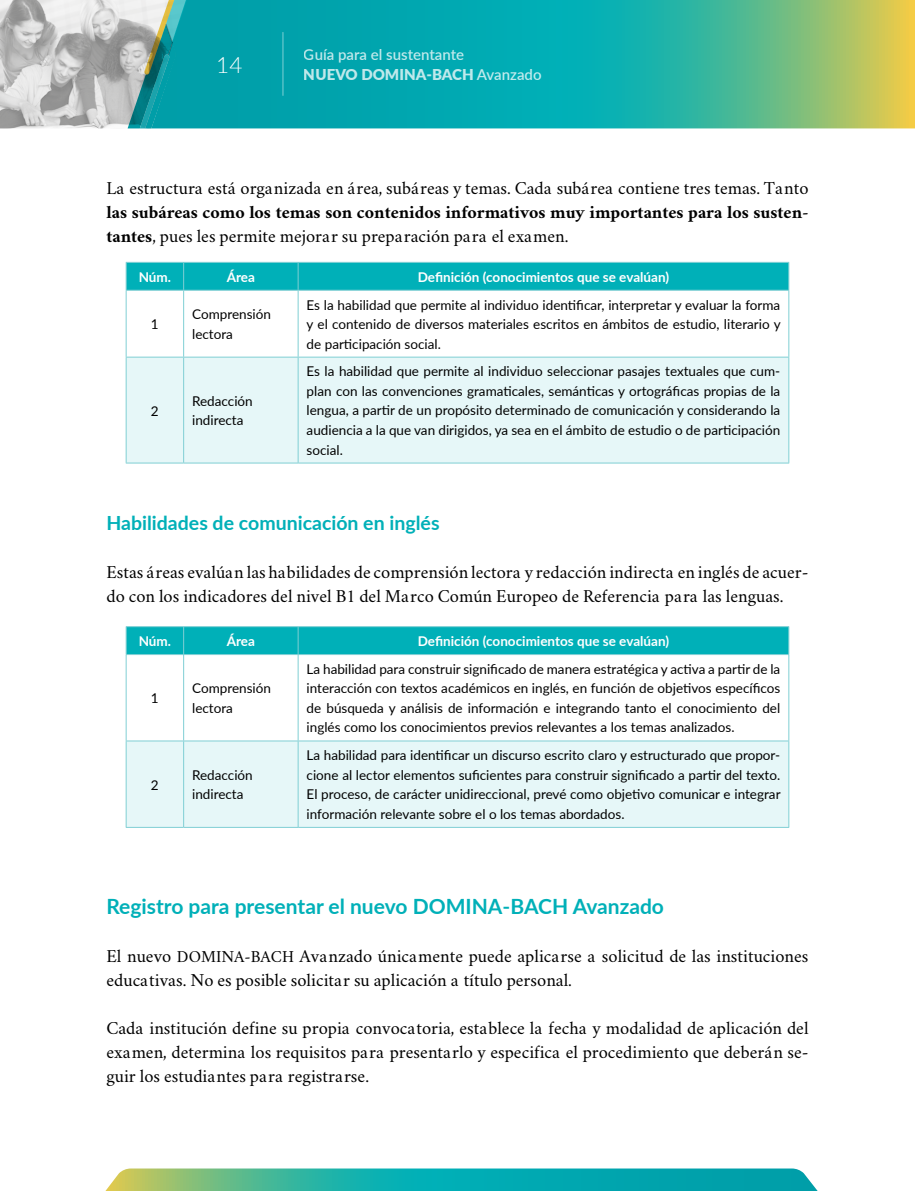
<style>
.page{position:relative;width:915px;height:1191px;background:#fff}
.page>*{position:absolute;margin:0;border:0;box-sizing:border-box;transform-origin:0 0}
.t1{font:300 22.5px "Lato";color:#fff}
.t2{font:700 21px "Lato";color:#00b0b8}
.t3{font:700 19.5px "Lato";color:#00b0b8}
.t4{font:18px/24px "Crimson";color:#000}
.t5{font:700 18px/24px "Crimson";color:#000}
.t6{font:600 15px/19.5px "Lato";color:#fff}
.t7{font:13.5px/19.5px "Lato";color:#000}
.t8{font:700 13.5px "Lato";color:#fff}
.s1{font-weight:900}
.s2{font-weight:400}
.s3{font-size:16.5px}
</style>
<div class="page">
<svg style="left:194px;top:0;width:720px;height:128px;background:#2caf9e"></svg>
<svg style="left:0;top:0;width:194px;height:128px;background:#9ab9b9"></svg>
<hr style="left:282px;top:32px;width:1px;height:63px;background:#fff">
<svg style="left:105px;top:1168px;width:712px;height:23px;background:#2fb2a5"></svg>
<div style="left:127px;top:358px;width:661px;height:105px;background:#e6f7f8"></div>
<hr style="left:126px;top:291px;width:1px;height:66px;background:#80cfd4">
<hr style="left:183px;top:291px;width:1px;height:66px;background:#80cfd4">
<hr style="left:297px;top:291px;width:1px;height:66px;background:#80cfd4">
<hr style="left:788px;top:291px;width:1px;height:66px;background:#80cfd4">
<hr style="left:126px;top:357px;width:57px;height:1px;background:#80cfd4">
<hr style="left:126px;top:357px;width:1px;height:106px;background:#80cfd4">
<hr style="left:183px;top:357px;width:115px;height:1px;background:#80cfd4">
<hr style="left:183px;top:357px;width:1px;height:106px;background:#80cfd4">
<hr style="left:298px;top:357px;width:491px;height:1px;background:#80cfd4">
<hr style="left:297px;top:357px;width:1px;height:106px;background:#80cfd4">
<hr style="left:788px;top:357px;width:1px;height:106px;background:#80cfd4">
<hr style="left:126px;top:463px;width:57px;height:1px;background:#80cfd4">
<hr style="left:183px;top:463px;width:115px;height:1px;background:#80cfd4">
<hr style="left:298px;top:463px;width:491px;height:1px;background:#80cfd4">
<svg style="left:126px;top:262px;width:663px;height:28px;background:#06b1b9"></svg>
<hr style="left:126px;top:290px;width:57px;height:1px;background:#80cfd4">
<hr style="left:183px;top:290px;width:115px;height:1px;background:#80cfd4">
<hr style="left:298px;top:290px;width:491px;height:1px;background:#80cfd4">
<div style="left:127px;top:741px;width:661px;height:86px;background:#e6f7f8"></div>
<hr style="left:126px;top:655px;width:1px;height:85px;background:#80cfd4">
<hr style="left:183px;top:655px;width:1px;height:85px;background:#80cfd4">
<hr style="left:297px;top:655px;width:1px;height:85px;background:#80cfd4">
<hr style="left:788px;top:655px;width:1px;height:85px;background:#80cfd4">
<hr style="left:126px;top:740px;width:57px;height:1px;background:#80cfd4">
<hr style="left:126px;top:741px;width:1px;height:86px;background:#80cfd4">
<hr style="left:183px;top:740px;width:115px;height:1px;background:#80cfd4">
<hr style="left:183px;top:741px;width:1px;height:86px;background:#80cfd4">
<hr style="left:298px;top:740px;width:491px;height:1px;background:#80cfd4">
<hr style="left:297px;top:741px;width:1px;height:86px;background:#80cfd4">
<hr style="left:788px;top:741px;width:1px;height:86px;background:#80cfd4">
<hr style="left:126px;top:827px;width:57px;height:1px;background:#80cfd4">
<hr style="left:183px;top:827px;width:115px;height:1px;background:#80cfd4">
<hr style="left:298px;top:827px;width:491px;height:1px;background:#80cfd4">
<svg style="left:126px;top:626px;width:663px;height:28px;background:#06b1b9"></svg>
<hr style="left:126px;top:654px;width:57px;height:1px;background:#80cfd4">
<hr style="left:183px;top:654px;width:115px;height:1px;background:#80cfd4">
<hr style="left:298px;top:654px;width:491px;height:1px;background:#80cfd4">
<h1 class="t1" style="left:216px;top:49px;width:28px">14</h1>
<p class="t6" style="left:304px;top:44px;width:239px">Guía para el sustentante<br><span class="s1">NUEVO DOMINA-BACH</span> Avanzado</p>
<h3 class="t4" style="left:106px;top:175px;width:703px">La estructura está organizada en área, subáreas y temas. Cada subárea contiene tres temas. Tanto</h3>
<h3 class="t5" style="left:106px;top:200px;width:703px">las subáreas como los temas son contenidos informativos muy importantes para los susten&shy;tantes<span class="s2">, pues les permite mejorar su preparación para el examen.</span></h3>
<p class="t8" style="left:139px;top:267px;width:33px">Núm.</p>
<p class="t8" style="left:227px;top:267px;width:30px">Área</p>
<p class="t8" style="left:417px;top:267px;width:253px">Definición (conocimientos que se evalúan)</p>
<p class="t7" style="left:151px;top:314px;width:9px">1</p>
<p class="t7" style="left:192px;top:304px;width:80px">Comprensión lectora</p>
<p class="t7" style="left:306px;top:294px;width:475px;text-align:justify">Es la habilidad que permite al individuo identificar, interpretar y evaluar la forma y el contenido de diversos materiales escritos en ámbitos de estudio, literario y de participación social.</p>
<p class="t7" style="left:151px;top:400px;width:9px">2</p>
<p class="t7" style="left:192px;top:390px;width:62px">Redacción indirecta</p>
<p class="t7" style="left:306px;top:361px;width:475px;text-align:justify">Es la habilidad que permite al individuo seleccionar pasajes textuales que cum&shy;plan con las convenciones gramaticales, semánticas y ortográficas propias de la lengua, a partir de un propósito determinado de comunicación y considerando la audiencia a la que van dirigidos, ya sea en el ámbito de estudio o de participación social.</p>
<h3 class="t3" style="left:106px;top:509px;width:334px">Habilidades de comunicación en inglés</h3>
<h3 class="t4" style="left:106px;top:559px;width:703px">Estas áreas evalúan las habilidades de comprensión lectora y redacción indirecta en inglés de acuer&shy;do con los indicadores del nivel B1 del Marco Común Europeo de Referencia para las lenguas.</h3>
<p class="t8" style="left:139px;top:631px;width:33px">Núm.</p>
<p class="t8" style="left:227px;top:631px;width:30px">Área</p>
<p class="t8" style="left:417px;top:631px;width:253px">Definición (conocimientos que se evalúan)</p>
<p class="t7" style="left:151px;top:688px;width:9px">1</p>
<p class="t7" style="left:192px;top:678px;width:80px">Comprensión lectora</p>
<p class="t7" style="left:151px;top:774px;width:9px">2</p>
<p class="t7" style="left:192px;top:764px;width:62px">Redacción indirecta</p>
<p class="t7" style="left:306px;top:658px;width:475px;text-align:justify">La habilidad para construir significado de manera estratégica y activa a partir de la interacción con textos académicos en inglés, en función de objetivos específicos de búsqueda y análisis de información e integrando tanto el conocimiento del inglés como los conocimientos previos relevantes a los temas analizados.</p>
<p class="t7" style="left:306px;top:745px;width:475px;text-align:justify">La habilidad para identificar un discurso escrito claro y estructurado que propor&shy;cione al lector elementos suficientes para construir significado a partir del texto.<br>El proceso, de carácter unidireccional, prevé como objetivo comunicar e integrar información relevante sobre el o los temas abordados.</p>
<h2 class="t2" style="left:106px;top:891px;width:559px">Registro para presentar el nuevo DOMINA-BACH Avanzado</h2>
<h3 class="t4" style="left:106px;top:943px;width:703px">El nuevo <span class="s3">DOMINA-BACH</span> Avanzado únicamente puede aplicarse a solicitud de las instituciones educativas. No es posible solicitar su aplicación a título personal.</h3>
<p class="t4" style="left:106px;top:1015px;width:703px;text-align:justify">Cada institución define su propia convocatoria, establece la fecha y modalidad de aplicación del examen, determina los requisitos para presentarlo y especifica el procedimiento que deberán se&shy;guir los estudiantes para registrarse.</p>
</div>
